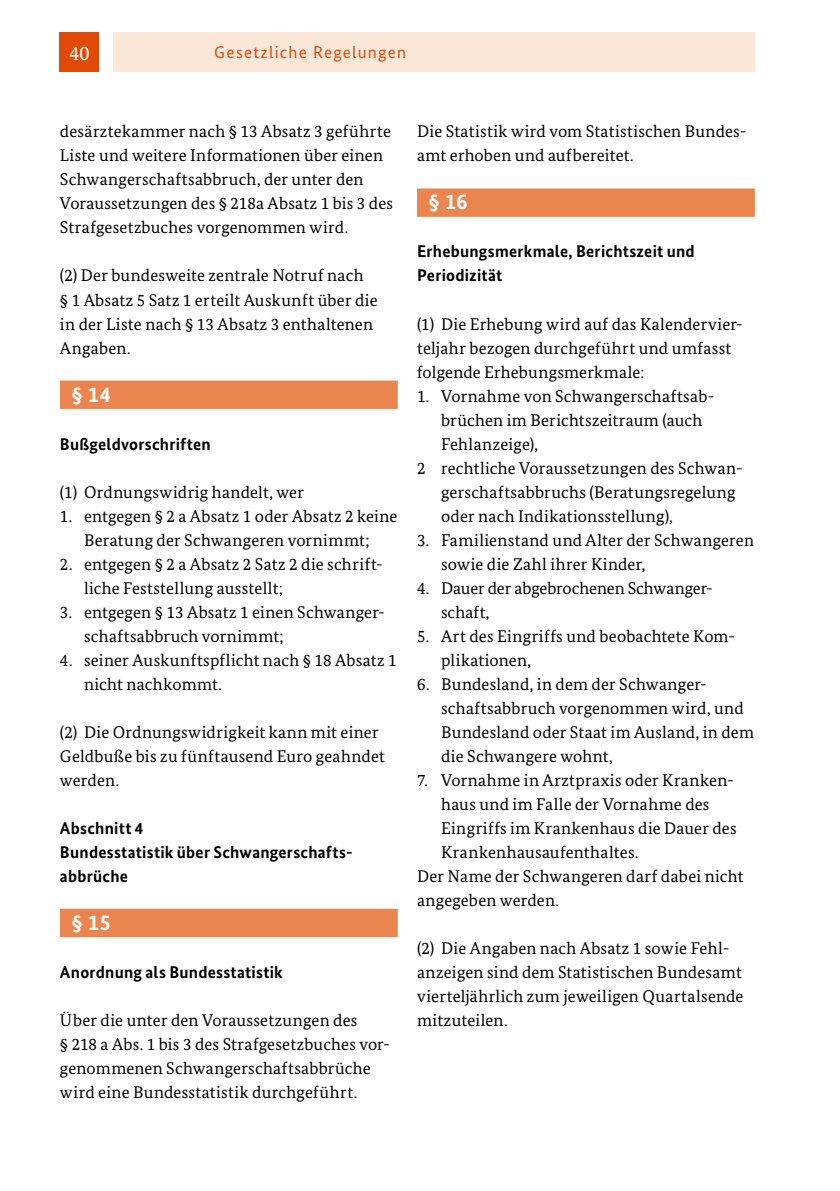
<style>
.page{position:relative;width:840px;height:1191px;background:#fff}
.page>*{position:absolute;margin:0;border:0;box-sizing:border-box;transform-origin:0 0}
.Para_Paragraph_H4{font:700 22px "Bundes Sans";color:#fff}
.t1{font:20px "Bundes Serif";color:#fff}
.Para_para_fließ{font:17px/24px "Bundes Serif";letter-spacing:.015em;color:#000}
.Para_para_SHL_H4{font:700 17px/24px "Bundes Sans";letter-spacing:.015em;color:#000}
.Para_Para_Abschnitt_H3{font:700 17px/24px "Bundes Sans";letter-spacing:.015em;color:#000}
.Para_para_fließ-2{font:17px/24px "Bundes Serif";letter-spacing:-.005em;color:#000}
.t2{font:17px "Bundes Sans";letter-spacing:.07em;color:#e04a09}
</style>
<div class="page">
<div style="left:59px;top:32px;width:40px;height:40px;background:#e04a09"></div>
<div style="left:113px;top:32px;width:641px;height:40px;background:#fce7d8"></div>
<div style="left:60px;top:380px;width:337px;height:29px;background:#eb854f"></div>
<div style="left:60px;top:908px;width:337px;height:29px;background:#eb854f"></div>
<div style="left:417px;top:188px;width:337px;height:29px;background:#eb854f"></div>
<p class="t1" style="left:69px;top:41px;width:21px">40</p>
<p class="t2" style="left:214px;top:42px;width:193px">Gesetzliche Regelungen</p>
<p class="Para_para_fließ" style="left:60px;top:119px;width:334px">desärztekammer nach § 13 Absatz 3 geführte Liste und weitere Informationen über einen Schwangerschaftsabbruch, der unter den Voraussetzungen des § 218a Absatz 1 bis 3 des Strafgesetzbuches vorgenommen wird.</p>
<p class="Para_para_fließ" style="left:60px;top:263px;width:319px">(2) Der bundesweite zentrale Notruf nach<br>§ 1 Absatz 5 Satz 1 erteilt Auskunft über die in der Liste nach § 13 Absatz 3 enthaltenen Angaben.</p>
<h4 class="Para_Paragraph_H4" style="left:71px;top:380px;width:41px">§ 14</h4>
<h4 class="Para_para_SHL_H4" style="left:60px;top:431px;width:152px">Bußgeldvorschriften</h4>
<p class="Para_para_fließ" style="left:60px;top:479px;width:245px">(1) Ordnungswidrig handelt, wer</p>
<p class="Para_para_fließ" style="left:60px;top:503px;width:339px;text-align:center">1. entgegen § 2 a Absatz 1 oder Absatz 2 keine<br>Beratung der Schwangeren vornimmt;</p>
<p class="Para_para_fließ" style="left:84px;top:551px;width:300px;text-indent:-24px">2. entgegen § 2 a Absatz 2 Satz 2 die schrift&shy;liche Feststellung ausstellt;</p>
<p class="Para_para_fließ" style="left:84px;top:599px;width:302px;text-indent:-24px">3. entgegen § 13 Absatz 1 einen Schwanger&shy;schaftsabbruch vornimmt;</p>
<p class="Para_para_fließ" style="left:84px;top:647px;width:314px;text-indent:-24px">4. seiner Auskunftspflicht nach § 18 Absatz 1 nicht nachkommt.</p>
<p class="Para_para_fließ" style="left:60px;top:719px;width:326px">(2) Die Ordnungswidrigkeit kann mit einer<br>Geldbuße bis zu fünftausend Euro geahndet werden.</p>
<h3 class="Para_Para_Abschnitt_H3" style="left:60px;top:815px;width:294px">Abschnitt 4<br>Bundesstatistik über Schwangerschafts&shy;abbrüche</h3>
<h4 class="Para_Paragraph_H4" style="left:71px;top:908px;width:41px">§ 15</h4>
<h4 class="Para_para_SHL_H4" style="left:60px;top:959px;width:224px">Anordnung als Bundesstatistik</h4>
<p class="Para_para_fließ" style="left:60px;top:1007px;width:331px">Über die unter den Voraussetzungen des<br>§ 218 a Abs. 1 bis 3 des Strafgesetzbuches vor&shy;genommenen Schwangerschaftsabbrüche wird eine Bundesstatistik durchgeführt.</p>
<p class="Para_para_fließ" style="left:417px;top:119px;width:331px">Die Statistik wird vom Statistischen Bundes&shy;amt erhoben und aufbereitet.</p>
<h4 class="Para_Paragraph_H4" style="left:428px;top:188px;width:41px">§ 16</h4>
<h4 class="Para_para_SHL_H4" style="left:417px;top:239px;width:279px">Erhebungsmerkmale, Berichtszeit und<br>Periodizität</h4>
<p class="Para_para_fließ" style="left:417px;top:311px;width:327px">(1) Die Erhebung wird auf das Kalendervier&shy;teljahr bezogen durchgeführt und umfasst folgende Erhebungsmerkmale:</p>
<p class="Para_para_fließ" style="left:441px;top:383px;width:274px;text-indent:-24px">1. Vornahme von Schwangerschaftsab&shy;brüchen im Berichtszeitraum (auch<br>Fehlanzeige),</p>
<p class="Para_para_fließ" style="left:441px;top:455px;width:303px;text-indent:-24px">2 rechtliche Voraussetzungen des Schwan&shy;gerschaftsabbruchs (Beratungsregelung oder nach Indikationsstellung),</p>
<p class="Para_para_fließ" style="left:441px;top:527px;width:314px;text-indent:-24px">3. Familienstand und Alter der Schwangeren sowie die Zahl ihrer Kinder,</p>
<p class="Para_para_fließ-2" style="left:441px;top:575px;width:273px;text-indent:-24px">4. Dauer der abgebrochenen Schwanger&shy;schaft,</p>
<p class="Para_para_fließ" style="left:441px;top:623px;width:295px;text-indent:-24px">5. Art des Eingriffs und beobachtete Kom&shy;plikationen,</p>
<p class="Para_para_fließ" style="left:441px;top:671px;width:314px;text-indent:-24px">6. Bundesland, in dem der Schwanger&shy;schaftsabbruch vorgenommen wird, und Bundesland oder Staat im Ausland, in dem die Schwangere wohnt,</p>
<p class="Para_para_fließ" style="left:441px;top:767px;width:297px;text-indent:-24px">7. Vornahme in Arztpraxis oder Kranken&shy;haus und im Falle der Vornahme des Eingriffs im Krankenhaus die Dauer des Krankenhausaufenthaltes.</p>
<p class="Para_para_fließ" style="left:417px;top:863px;width:328px">Der Name der Schwangeren darf dabei nicht angegeben werden.</p>
<p class="Para_para_fließ" style="left:417px;top:935px;width:328px">(2) Die Angaben nach Absatz 1 sowie Fehl&shy;anzeigen sind dem Statistischen Bundesamt vierteljährlich zum jeweiligen Quartalsende mitzuteilen.</p>
</div>
